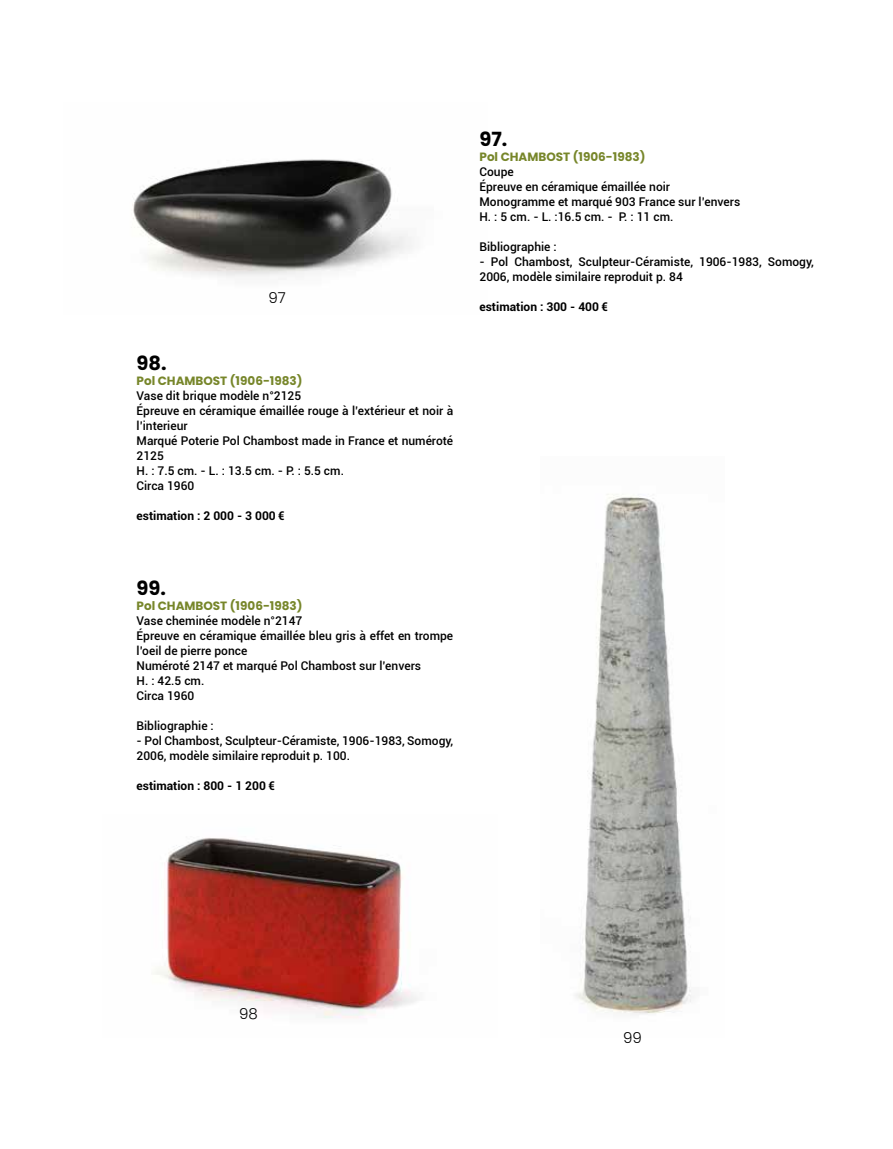
<style>
.page{position:relative;width:893px;height:1149px;background:#fff}
.page>*{position:absolute;margin:0;border:0;box-sizing:border-box;transform-origin:0 0}
.t1{font:700 19.5px "Poppins";color:#000}
.t2{font:300 15px "Poppins";color:#000}
.t3{font:500 12px/15px "Roboto";color:#000}
.t4{font:700 12px "Poppins";color:#77862a}
.t5{font:700 12px "Roboto";color:#000}
</style>
<div class="page">
<img style="left:575px;top:494px;width:117px;height:521px">
<img style="left:153px;top:838px;width:265px;height:181px">
<img style="left:132px;top:159px;width:281px;height:118px">
<p class="t2" style="left:268px;top:289px;width:19px">97</p>
<h1 class="t1" style="left:137px;top:352px;width:32px">98.</h1>
<p class="t4" style="left:137px;top:374px;width:168px">Pol CHAMBOST (1906-1983)</p>
<p class="t3" style="left:137px;top:388px;width:318px">Vase dit brique modèle n°2125<br>Épreuve en céramique émaillée rouge à l’extérieur et noir à l’interieur<br>Marqué Poterie Pol Chambost made in France et numéroté<br>2125<br>H. : 7.5 cm. - L. : 13.5 cm. - P. : 5.5 cm.<br>Circa 1960</p>
<p class="t5" style="left:137px;top:507px;width:150px">estimation : 2 000 - 3 000 €</p>
<h1 class="t1" style="left:137px;top:576px;width:31px">99.</h1>
<p class="t4" style="left:137px;top:598px;width:168px">Pol CHAMBOST (1906-1983)</p>
<p class="t3" style="left:137px;top:612px;width:318px">Vase cheminée modèle n°2147<br>Épreuve en céramique émaillée bleu gris à effet en trompe l’oeil de pierre ponce<br>Numéroté 2147 et marqué Pol Chambost sur l’envers<br>H. : 42.5 cm.<br>Circa 1960</p>
<p class="t3" style="left:137px;top:717px;width:79px">Bibliographie :</p>
<p class="t3" style="left:137px;top:732px;width:318px">- Pol Chambost, Sculpteur-Céramiste, 1906-1983, Somogy,<br>2006, modèle similaire reproduit p. 100.</p>
<p class="t5" style="left:137px;top:777px;width:140px">estimation : 800 - 1 200 €</p>
<h1 class="t1" style="left:479px;top:128px;width:29px">97.</h1>
<p class="t4" style="left:479px;top:150px;width:168px">Pol CHAMBOST (1906-1983)</p>
<p class="t3" style="left:479px;top:164px;width:262px">Coupe<br>Épreuve en céramique émaillée noir<br>Monogramme et marqué 903 France sur l’envers<br>H. : 5 cm. - L. :16.5 cm. - P. : 11 cm.</p>
<p class="t3" style="left:479px;top:239px;width:79px">Bibliographie :</p>
<p class="t3" style="left:479px;top:254px;width:336px">- Pol Chambost, Sculpteur-Céramiste, 1906-1983, Somogy,<br>2006, modèle similaire reproduit p. 84</p>
<p class="t5" style="left:479px;top:298px;width:130px">estimation : 300 - 400 €</p>
<p class="t2" style="left:239px;top:1005px;width:20px">98</p>
<p class="t2" style="left:623px;top:1029px;width:20px">99</p>
</div>
